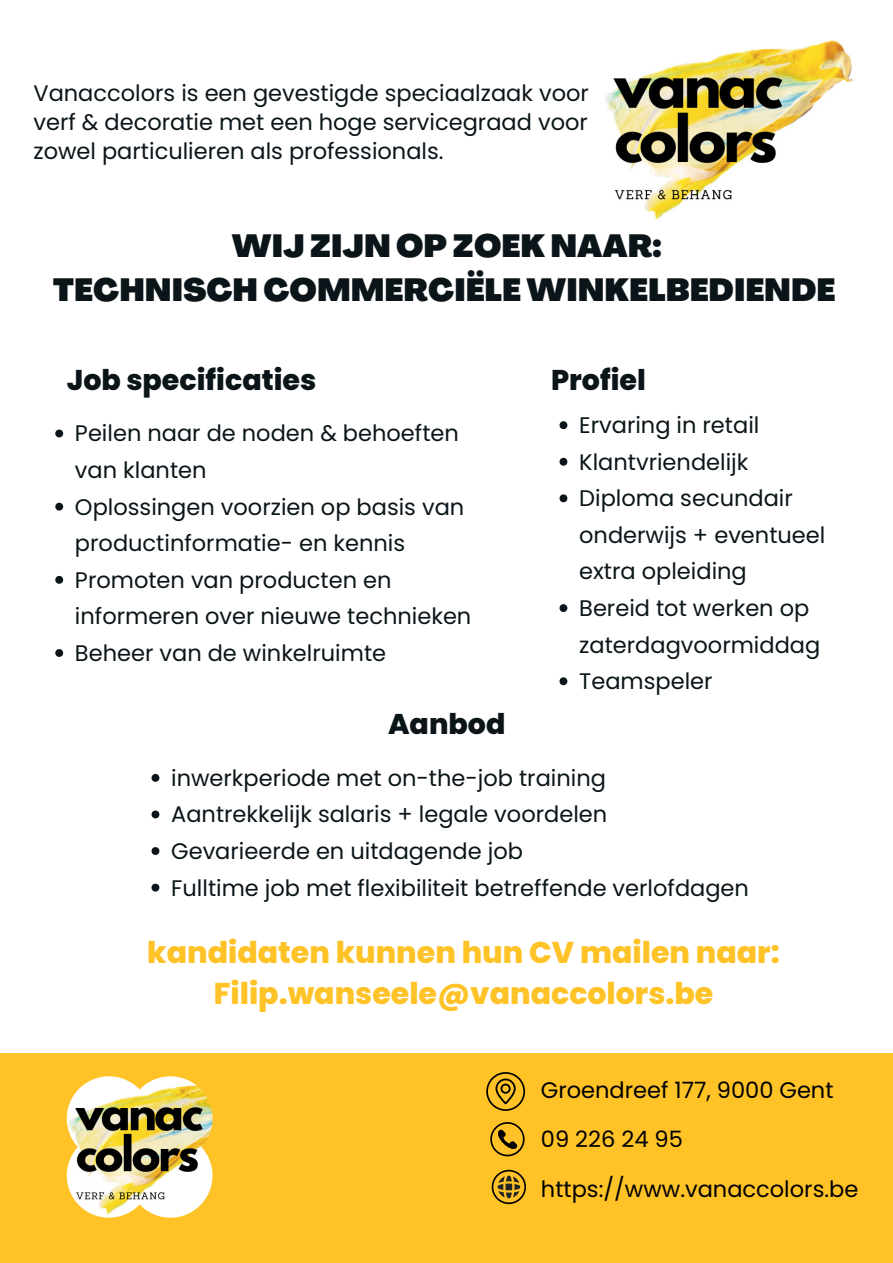
<style>
.page{position:relative;width:893px;height:1263px;background:#fff}
.page>*{position:absolute;margin:0;border:0;box-sizing:border-box;transform-origin:0 0}
.t1{font:900 31.5px/43.9px "Agrandir";color:#0b1519;text-align:center}
.t2{font:800 30px/41.6px "Poppins";color:#ffc328;text-align:center}
.t3{font:800 28.5px "Poppins";color:#0b1519}
.t4{font:22.5px/36.6px "Poppins";color:#0b1519}
.t5{font:22.5px "Poppins";color:#000}
</style>
<div class="page">
<div style="left:0;top:1053px;width:893px;height:210px;background:#ffc328"></div>
<svg style="left:490px;top:1122px;width:34px;height:34px"></svg>
<svg style="left:492px;top:1170px;width:34px;height:34px"></svg>
<img style="left:67px;top:1076px;width:145px;height:142px">
<img style="left:605px;top:40px;width:248px;height:180px">
<svg style="left:486px;top:1072px;width:39px;height:39px"></svg>
<svg style="left:55px;top:430px;width:8px;height:7px"></svg>
<svg style="left:55px;top:503px;width:8px;height:8px"></svg>
<svg style="left:55px;top:576px;width:8px;height:8px"></svg>
<svg style="left:55px;top:649px;width:8px;height:8px"></svg>
<svg style="left:559px;top:421px;width:8px;height:8px"></svg>
<svg style="left:559px;top:458px;width:8px;height:8px"></svg>
<svg style="left:559px;top:494px;width:8px;height:8px"></svg>
<svg style="left:559px;top:604px;width:8px;height:8px"></svg>
<svg style="left:559px;top:677px;width:8px;height:8px"></svg>
<svg style="left:151px;top:774px;width:8px;height:8px"></svg>
<svg style="left:151px;top:810px;width:8px;height:8px"></svg>
<svg style="left:151px;top:847px;width:8px;height:8px"></svg>
<svg style="left:151px;top:884px;width:8px;height:7px"></svg>
<p class="t4" style="left:33px;top:78px;width:557px;line-height:29.2px;text-align:justify">Vanaccolors is een gevestigde speciaalzaak voor verf &amp; decoratie met een hoge servicegraad voor zowel particulieren als professionals.</p>
<h1 class="t1" style="left:53px;top:228px;width:784px">WIJ ZIJN OP ZOEK NAAR:<br>TECHNISCH COMMERCIËLE WINKELBEDIENDE</h1>
<p class="t3" style="left:67px;top:360px;width:251px">Job specificaties</p>
<p class="t4" style="left:75px;top:415px;width:398px">Peilen naar de noden &amp; behoeften van klanten<br>Oplossingen voorzien op basis van productinformatie- en kennis<br>Promoten van producten en informeren over nieuwe technieken<br>Beheer van de winkelruimte</p>
<p class="t3" style="left:388px;top:704px;width:119px">Aanbod</p>
<p class="t3" style="left:551px;top:360px;width:96px">Profiel</p>
<p class="t4" style="left:579px;top:407px;width:248px">Ervaring in retail<br>Klantvriendelijk<br>Diploma secundair onderwijs + eventueel extra opleiding<br>Bereid tot werken op zaterdagvoormiddag<br>Teamspeler</p>
<p class="t4" style="left:171px;top:759px;width:579px">inwerkperiode met on-the-job training Aantrekkelijk salaris + legale voordelen Gevarieerde en uitdagende job<br>Fulltime job met flexibiliteit betreffende verlofdagen</p>
<h2 class="t2" style="left:147px;top:931px;width:634px">kandidaten kunnen hun CV mailen naar:<br>Filip.wanseele@vanaccolors.be</h2>
<p class="t5" style="left:541px;top:1074px;width:294px">Groendreef 177, 9000 Gent</p>
<p class="t5" style="left:541px;top:1123px;width:143px">09 226 24 95</p>
<p class="t5" style="left:541px;top:1173px;width:319px">https://www.vanaccolors.be</p>
</div>
